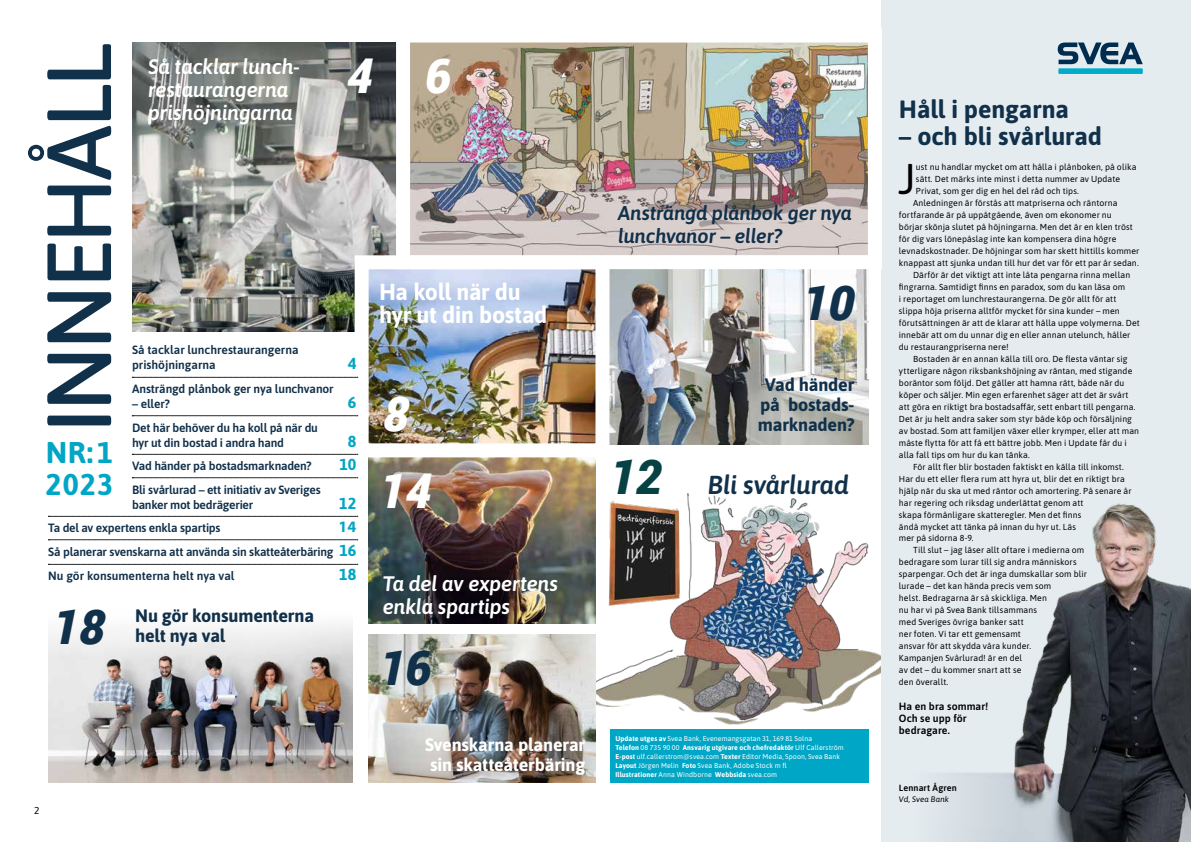
<style>
.page{position:relative;width:1191px;height:842px;background:#fff}
.page>*{position:absolute;margin:0;border:0;box-sizing:border-box;transform-origin:0 0}
.t1{font:500 90.7px "Asap";letter-spacing:-.04em;color:#11304a}
.t2{font:italic 900 48px "Roboto";color:#11304a}
.t3{font:italic 900 48px/76.4px "Roboto";color:#fff}
.t4{font:italic 900 48px "Roboto";color:#064243}
.t5{font:42.9px "Asap";color:#000}
.t6{font:700 30px/32px "Asap";letter-spacing:.035em;color:#00a6c5}
.t7{font:italic 600 26px "Asap";letter-spacing:-.01em;color:#11304a}
.t8{font:700 25px "Asap";letter-spacing:-.005em;color:#11304a}
.t9{font:700 23.2px/23.2px "Asap";letter-spacing:-.015em;color:#fff}
.t10{font:italic 600 21px/23px "Asap";letter-spacing:-.01em;color:#fff}
.t11{font:italic 600 20px/23px "Asap";letter-spacing:-.01em;color:#11304a}
.t12{font:700 18px/20px "Asap";letter-spacing:-.01em;color:#11304a}
.t13{font:700 18px/20px "Asap";letter-spacing:-.01em;color:#fff}
.t14{font:700 16px "Asap";color:#00a6c5}
.t15{font:700 16px "Myriad Pro";color:#00a6c5}
.t16{font:600 12px/15px "Asap";letter-spacing:-.015em;color:#11304a}
.t17{font:600 10.5px/12px "Asap";letter-spacing:.005em;color:#000}
.t18{font:10px "Asap";color:#000}
.t19{font:600 9px "Asap";letter-spacing:.015em;color:#000}
.t20{font:8.7px "Asap";letter-spacing:.01em;color:#000}
.t21{font:italic 8px "Asap";letter-spacing:.015em;color:#000}
.t22{font:7px/9px "Asap";letter-spacing:.01em;color:#fff}
.s1{font-weight:700;font-size:16px;color:#00a6c5}
.s2{font-weight:700}
</style>
<div class="page">
<img style="left:48px;top:624px;width:304px;height:158px">
<img style="left:578px;top:489px;width:304px;height:239px">
<img style="left:369px;top:464px;width:226px;height:159px">
<img style="left:616px;top:276px;width:252px;height:168px">
<div style="left:882px;top:0;width:309px;height:842px;background:#e5ecf0"></div>
<img style="left:133px;top:43px;width:256px;height:289px">
<img style="left:348px;top:248px;width:268px;height:216px">
<img style="left:389px;top:22px;width:493px;height:254px">
<svg style="left:132px;top:377px;width:226px;height:1px"></svg>
<svg style="left:132px;top:416px;width:226px;height:1px"></svg>
<svg style="left:132px;top:454px;width:226px;height:1px"></svg>
<svg style="left:132px;top:478px;width:226px;height:1px"></svg>
<svg style="left:48px;top:516px;width:310px;height:1px"></svg>
<svg style="left:48px;top:540px;width:310px;height:1px"></svg>
<svg style="left:48px;top:564px;width:310px;height:1px"></svg>
<svg style="left:1057px;top:43px;width:85px;height:21px"></svg>
<div style="left:1058px;top:68px;width:84px;height:6px;background:#00acc9"></div>
<div style="left:609px;top:728px;width:259px;height:54px;background:#00a6c5"></div>
<img style="left:942px;top:503px;width:249px;height:339px">
<img style="left:369px;top:634px;width:226px;height:148px">
<h1 class="t1" style="left:16px;top:433px;width:391px;rotate:-90deg">INNEHÅLL</h1>
<h3 class="t6" style="left:46px;top:435px;width:69px">NR:1<br>2023</h3>
<h3 class="t10" style="left:148px;top:54px;width:153px">Så tacklar lunch&shy;restaurangerna prishöjningarna</h3>
<h2 class="t3" style="left:346px;top:36px;width:106px">4 6</h2>
<h3 class="t16" style="left:132px;top:342px;width:168px">Så tacklar lunchrestaurangerna prishöjningarna</h3>
<h3 class="t14" style="left:348px;top:352px;width:10px">4</h3>
<h3 class="t9" style="left:379px;top:279px;width:170px">Ha koll när du hyr ut din bostad</h3>
<h3 class="t16" style="left:132px;top:381px;width:203px">Ansträngd plånbok ger nya lunchvanor</h3>
<h3 class="t16" style="left:132px;top:396px;width:39px">– eller?</h3>
<h3 class="t14" style="left:348px;top:391px;width:10px">6</h3>
<h3 class="t16" style="left:132px;top:419px;width:187px">Det här behöver du ha koll på när du hyr ut din bostad i andra hand</h3>
<h3 class="t14" style="left:348px;top:429px;width:10px">8</h3>
<h3 class="t16" style="left:132px;top:458px;width:181px">Vad händer på bostadsmarknaden?</h3>
<h3 class="t14" style="left:339px;top:453px;width:18px">10</h3>
<h3 class="t16" style="left:132px;top:481px;width:190px">Bli svårlurad – ett initiativ av Sveriges banker mot bedrägerier</h3>
<h3 class="t14" style="left:339px;top:491px;width:19px">12</h3>
<h2 class="t3" style="left:379px;top:374px;width:54px">8<br>14</h2>
<h3 class="t16" style="left:48px;top:520px;width:174px">Ta del av expertens enkla spartips</h3>
<h3 class="t15" style="left:338px;top:516px;width:19px">14</h3>
<h3 class="t16" style="left:48px;top:538px;width:310px;line-height:24.5px">Så planerar svenskarna att använda sin skatteåterbäring <span class="s1">16<br></span>Nu gör konsumenterna helt nya val</h3>
<h3 class="t14" style="left:339px;top:563px;width:19px">18</h3>
<h2 class="t2" style="left:52px;top:593px;width:54px">18</h2>
<h3 class="t12" style="left:135px;top:605px;width:180px">Nu gör konsumenterna helt nya val</h3>
<p class="t18" style="left:34px;top:803px;width:7px">2</p>
<h3 class="t10" style="left:383px;top:571px;width:177px">Ta del av expertens enkla spartips</h3>
<h2 class="t2" style="left:379px;top:634px;width:54px">16</h2>
<h3 class="t13" style="left:425px;top:734px;width:162px">Svenskarna planerar sin skatteåterbäring</h3>
<h3 class="t11" style="left:618px;top:200px;width:235px">Ansträngd plånbok ger nya lunchvanor – eller?</h3>
<h2 class="t2" style="left:802px;top:269px;width:54px">10</h2>
<h2 class="t4" style="left:609px;top:443px;width:54px">12</h2>
<h3 class="t12" style="left:758px;top:374px;width:98px;text-align:center">Vad händer på bostads&shy;marknaden?</h3>
<h3 class="t7" style="left:708px;top:467px;width:142px">Bli svårlurad</h3>
<p class="t22" style="left:615px;top:733px;width:230px"><span class="s2">Update utges av</span> Svea Bank, Evenemangsgatan 31, 169 81 Solna<br><span class="s2">Telefon</span> 08 735 90 00 <span class="s2">Ansvarig utgivare och chefredaktör</span> Ulf Callerström <span class="s2">E-post</span> ulf.callerstrom@svea.com <span class="s2">Texter</span> Editor Media, Spoon, Svea Bank <span class="s2">Layout</span> Jörgen Melin <span class="s2">Foto</span> Svea Bank, Adobe Stock m fl<br><span class="s2">Illustrationer</span> Anna Windborne <span class="s2">Webbsida</span> svea.com</p>
<h3 class="t8" style="left:899px;top:91px;width:172px">Håll i pengarna</h3>
<h3 class="t8" style="left:899px;top:118px;width:205px">– och bli svårlurad</h3>
<h3 class="t5" style="left:898px;top:149px;width:19px">J</h3>
<p class="t20" style="left:916px;top:160px;width:222px">ust nu handlar mycket om att hålla i plånboken, på olika</p>
<p class="t20" style="left:916px;top:172px;width:206px">sätt. Det märks inte minst i detta nummer av Update</p>
<p class="t20" style="left:916px;top:184px;width:165px">Privat, som ger dig en hel del råd och tips.</p>
<p class="t20" style="left:913px;top:196px;width:206px">Anledningen är förstås att matpriserna och räntorna</p>
<p class="t20" style="left:899px;top:208px;width:214px">fortfarande är på uppåtgående, även om ekonomer nu</p>
<p class="t20" style="left:899px;top:220px;width:235px">börjar skönja slutet på höjningarna. Men det är en klen tröst</p>
<p class="t20" style="left:899px;top:232px;width:219px">för dig vars lönepåslag inte kan kompensera dina högre</p>
<p class="t20" style="left:899px;top:244px;width:242px">levnadskostnader. De höjningar som har skett hittills kommer</p>
<p class="t20" style="left:899px;top:256px;width:241px">knappast att sjunka undan till hur det var för ett par år sedan.</p>
<p class="t20" style="left:913px;top:268px;width:219px">Därför är det viktigt att inte låta pengarna rinna mellan</p>
<p class="t20" style="left:899px;top:280px;width:228px">fingrarna. Samtidigt finns en paradox, som du kan läsa om</p>
<p class="t20" style="left:899px;top:292px;width:219px">i reportaget om lunchrestaurangerna. De gör allt för att</p>
<p class="t20" style="left:899px;top:304px;width:222px">slippa höja priserna alltför mycket för sina kunder – men</p>
<p class="t20" style="left:899px;top:316px;width:242px">förutsättningen är att de klarar att hålla uppe volymerna. Det</p>
<p class="t20" style="left:899px;top:328px;width:233px">innebär att om du unnar dig en eller annan utelunch, håller</p>
<p class="t20" style="left:899px;top:340px;width:111px">du restaurangpriserna nere!</p>
<p class="t20" style="left:913px;top:352px;width:216px">Bostaden är en annan källa till oro. De flesta väntar sig</p>
<p class="t20" style="left:899px;top:364px;width:235px">ytterligare någon riksbankshöjning av räntan, med stigande</p>
<p class="t20" style="left:899px;top:376px;width:227px">boräntor som följd. Det gäller att hamna rätt, både när du</p>
<p class="t20" style="left:899px;top:388px;width:231px">köper och säljer. Min egen erfarenhet säger att det är svårt</p>
<p class="t20" style="left:899px;top:400px;width:238px">att göra en riktigt bra bostadsaffär, sett enbart till pengarna.</p>
<p class="t20" style="left:899px;top:412px;width:235px">Det är ju helt andra saker som styr både köp och försäljning</p>
<p class="t20" style="left:899px;top:424px;width:242px">av bostad. Som att familjen växer eller krymper, eller att man</p>
<p class="t20" style="left:899px;top:436px;width:229px">måste flytta för att få ett bättre jobb. Men i Update får du i</p>
<p class="t20" style="left:899px;top:448px;width:132px">alla fall tips om hur du kan tänka.</p>
<p class="t20" style="left:913px;top:460px;width:212px">För allt fler blir bostaden faktiskt en källa till inkomst.</p>
<p class="t20" style="left:899px;top:472px;width:227px">Har du ett eller flera rum att hyra ut, blir det en riktigt bra</p>
<p class="t20" style="left:899px;top:484px;width:234px">hjälp när du ska ut med räntor och amortering. På senare år</p>
<p class="t20" style="left:899px;top:496px;width:186px">har regering och riksdag underlättat genom att</p>
<p class="t20" style="left:899px;top:508px;width:184px">skapa förmånligare skatteregler. Men det finns</p>
<p class="t20" style="left:899px;top:520px;width:179px">ändå mycket att tänka på innan du hyr ut. Läs</p>
<p class="t20" style="left:899px;top:532px;width:76px">mer på sidorna 8-9.</p>
<p class="t20" style="left:913px;top:544px;width:173px">Till slut – jag läser allt oftare i medierna om</p>
<p class="t20" style="left:899px;top:556px;width:179px">bedragare som lurar till sig andra människors</p>
<p class="t20" style="left:899px;top:568px;width:190px">sparpengar. Och det är inga dumskallar som blir</p>
<p class="t20" style="left:899px;top:580px;width:154px">lurade – det kan hända precis vem som</p>
<p class="t20" style="left:899px;top:592px;width:149px">helst. Bedragarna är så skickliga. Men</p>
<p class="t20" style="left:899px;top:604px;width:139px">nu har vi på Svea Bank tillsammans</p>
<p class="t20" style="left:899px;top:616px;width:126px">med Sveriges övriga banker satt</p>
<p class="t20" style="left:899px;top:628px;width:123px">ner foten. Vi tar ett gemensamt</p>
<p class="t20" style="left:899px;top:640px;width:134px">ansvar för att skydda våra kunder.</p>
<p class="t20" style="left:899px;top:652px;width:125px">Kampanjen Svårlurad! är en del</p>
<p class="t20" style="left:899px;top:664px;width:124px">av det – du kommer snart att se</p>
<p class="t20" style="left:899px;top:676px;width:51px">den överallt.</p>
<p class="t17" style="left:899px;top:699px;width:91px">Ha en bra sommar!<br>Och se upp för bedragare.</p>
<p class="t19" style="left:899px;top:781px;width:59px">Lennart Ågren</p>
<p class="t21" style="left:899px;top:794px;width:52px">Vd, Svea Bank</p>
</div>
